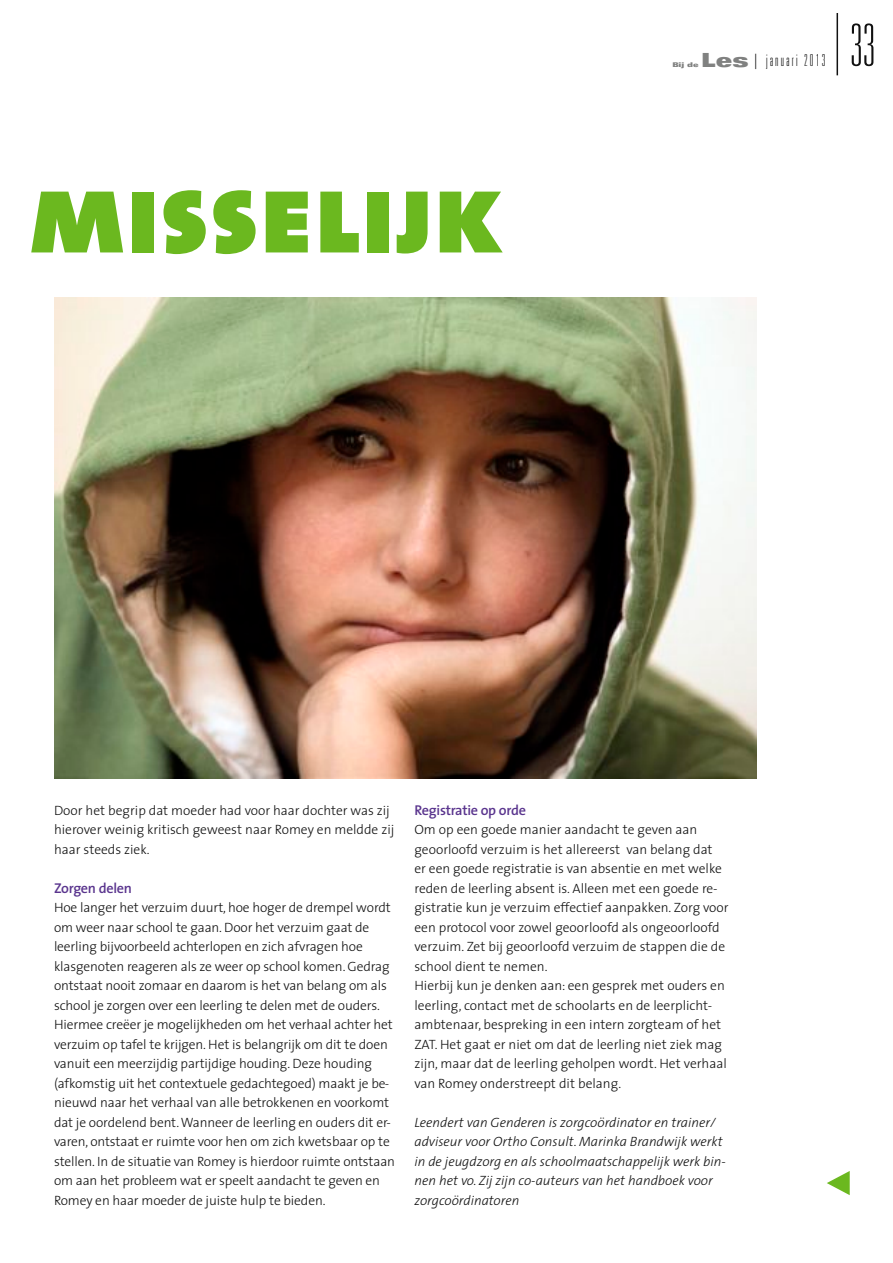
<style>
.page{position:relative;width:893px;height:1263px;background:#fff}
.page>*{position:absolute;margin:0;border:0;box-sizing:border-box;transform-origin:0 0}
.t1{font:117px "The Sans Black Caps";color:#6bb81f}
.t2{font:100 ultra-condensed 58.5px "Univers LT Std";color:#111}
.t3{font:100 ultra-condensed 16.5px "Univers LT Std";letter-spacing:.135em;color:#111}
.t4{font:600 14.25px "The Sans";letter-spacing:-.02em;color:#5a358e}
.t5{font:300 13.5px/19.5px "The Sans";letter-spacing:-.01em;color:#111}
.t6{font:italic 300 13.5px/19.5px "The Sans";color:#111}
.t7{font:6.45px "Univers LT Std X Black Ex";color:#808180}
.s1{font-family:"Univers LT Std X Black Ex";font-weight:400;font-stretch:normal;font-size:19.5px;color:#808180}
.s2{font-size:21px}
</style>
<div class="page">
<hr style="left:836px;top:13px;width:2px;height:62px;background:#111">
<img style="left:54px;top:297px;width:703px;height:482px">
<svg style="left:827px;top:1171px;width:23px;height:24px"></svg>
<h1 class="t1" style="left:29px;top:114px;width:477px">misselijk</h1>
<p class="t7" style="left:672px;top:61px;width:28px">Bij de</p>
<p class="t3" style="left:701px;top:52px;width:126px"><span class="s1">Les</span><span class="s2">|</span> januari 2013</p>
<h2 class="t2" style="left:850px;top:15px;width:27px">33</h2>
<p class="t5" style="left:54px;top:800px;width:342px">Door het begrip dat moeder had voor haar dochter was zij hierover weinig kritisch geweest naar Romey en meldde zij haar steeds ziek.</p>
<p class="t4" style="left:54px;top:876px;width:80px">Zorgen delen</p>
<p class="t5" style="left:54px;top:897px;width:343px">Hoe langer het verzuim duurt, hoe hoger de drempel wordt om weer naar school te gaan. Door het verzuim gaat de leerling bijvoorbeeld achterlopen en zich afvragen hoe klasgenoten reageren als ze weer op school komen. Gedrag ontstaat nooit zomaar en daarom is het van belang om als school je zorgen over een leerling te delen met de ouders.<br>Hiermee creëer je mogelijkheden om het verhaal achter het verzuim op tafel te krijgen. Het is belangrijk om dit te doen vanuit een meerzijdig partijdige houding. Deze houding (afkomstig uit het contextuele gedachtegoed) maakt je be&shy;nieuwd naar het verhaal van alle betrokkenen en voorkomt dat je oordelend bent. Wanneer de leerling en ouders dit er&shy;varen, ontstaat er ruimte voor hen om zich kwetsbaar op te stellen. In de situatie van Romey is hierdoor ruimte ontstaan om aan het probleem wat er speelt aandacht te geven en Romey en haar moeder de juiste hulp te bieden.</p>
<p class="t4" style="left:414px;top:798px;width:113px">Registratie op orde</p>
<p class="t5" style="left:414px;top:819px;width:316px">Om op een goede manier aandacht te geven aan geoorloofd verzuim is het allereerst van belang dat<br>er een goede registratie is van absentie en met welke reden de leerling absent is. Alleen met een goede re&shy;gistratie kun je verzuim effectief aanpakken. Zorg voor een protocol voor zowel geoorloofd als ongeoorloofd verzuim. Zet bij geoorloofd verzuim de stappen die de school dient te nemen.<br>Hierbij kun je denken aan: een gesprek met ouders en leerling, contact met de schoolarts en de leerplicht&shy;ambtenaar, bespreking in een intern zorgteam of het ZAT. Het gaat er niet om dat de leerling niet ziek mag zijn, maar dat de leerling geholpen wordt. Het verhaal van Romey onderstreept dit belang.</p>
<p class="t6" style="left:414px;top:1112px;width:313px">Leendert van Genderen is zorgcoördinator en trainer/ adviseur voor Ortho Consult. Marinka Brandwijk werkt in de jeugdzorg en als schoolmaatschappelijk werk bin&shy;nen het vo. Zij zijn co-auteurs van het handboek voor zorgcoördinatoren</p>
</div>
